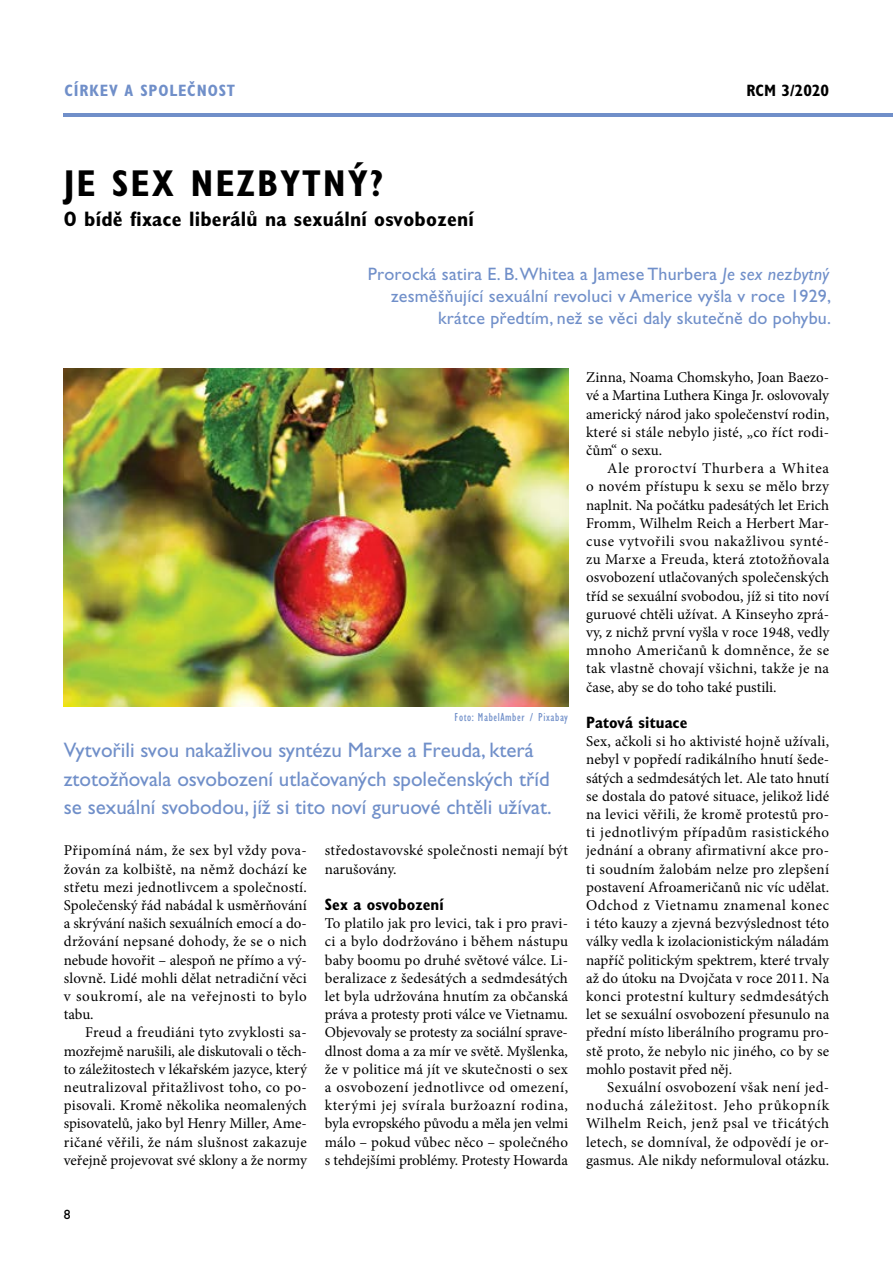
<style>
.page{position:relative;width:893px;height:1263px;background:#fff}
.page>*{position:absolute;margin:0;border:0;box-sizing:border-box;transform-origin:0 0}
.t1{font:700 condensed 37.5px "Gill Sans Std";letter-spacing:.05em;color:#000}
.t2{font:21px/28.5px "Gill Sans Std";color:#708fc9}
.t3{font:700 condensed 21px "Gill Sans Std";letter-spacing:.01em;color:#000}
.t4{font:18px/21.6px "Gill Sans Std";letter-spacing:.01em;color:#708fc9;text-align:right}
.t5{font:700 condensed 16.5px "Gill Sans Std";color:#000}
.t6{font:700 condensed 16.5px "Gill Sans Std";letter-spacing:.05em;color:#708fc9}
.t7{font:15px/18.1px "Minion Pro";letter-spacing:.01em;color:#000;text-align:justify}
.t8{font:13.5px "Gill Sans Std";color:#000}
.t9{font:condensed 12px "Gill Sans Std";letter-spacing:.05em;color:#708fc9}
.s1{font-style:italic}
</style>
<div class="page">
<hr style="left:64px;top:113px;width:829px;height:4px;background:#708fc9">
<img style="left:64px;top:369px;width:504px;height:338px">
<p class="t6" style="left:64px;top:81px;width:143px">Církev a spo lečnost</p>
<p class="t5" style="left:746px;top:81px;width:84px">RCM 3/2020</p>
<h1 class="t1" style="left:64px;top:161px;width:321px">Je sex nezbytný?</h1>
<h2 class="t3" style="left:64px;top:206px;width:412px">O bídě fixace liberálů na sexuální osvobození</h2>
<p class="t4" style="left:368px;top:264px;width:465px">Prorocká satira E. B. Whitea a Jamese Thurbera <span class="s1">Je sex nezbytný </span>zesměšňující sexuální revoluci v Americe vyšla v roce 1929, krátce předtím, než se věci daly skutečně do pohybu.</p>
<p class="t9" style="left:455px;top:711px;width:115px">Foto: MabelAmber / Pixabay</p>
<h2 class="t2" style="left:64px;top:736px;width:489px">Vytvořili svou nakažlivou syntézu Marxe a Freuda, která ztotožňovala osvobození utlačovaných společenských tříd se sexuální svobodou, jíž si tito noví guruové chtěli užívat.</h2>
<p class="t7" style="left:64px;top:842px;width:245px">Připomíná nám, že sex byl vždy pova&shy;žován za kolbiště, na němž dochází ke střetu mezi jednotlivcem a společností.<br>Společenský řád nabádal k usměrňování a skrývání našich sexuálních emocí a do&shy;držování nepsané dohody, že se o nich nebude hovořit – alespoň ne přímo a vý&shy;slovně. Lidé mohli dělat netradiční věci v soukromí, ale na veřejnosti to bylo tabu.</p>
<p class="t7" style="left:64px;top:1023px;width:245px;text-indent:21px">Freud a freudiáni tyto zvyklosti sa&shy;mozřejmě narušili, ale diskutovali o těch&shy;to záležitostech v lékařském jazyce, který neutralizoval přitažlivost toho, co po&shy;pisovali. Kromě několika neomalených spisovatelů, jako byl Henry Miller, Ame&shy;ričané věřili, že nám slušnost zakazuje veřejně projevovat své sklony a že normy</p>
<p class="t8" style="left:64px;top:1207px;width:8px">8</p>
<p class="t7" style="left:325px;top:841px;width:245px">středostavovské společnosti nemají být narušovány.</p>
<p class="t5" style="left:325px;top:895px;width:121px">Sex a osvobození</p>
<p class="t7" style="left:325px;top:914px;width:245px">To platilo jak pro levici, tak i pro pravi&shy;ci a bylo dodržováno i během nástupu baby boomu po druhé světové válce. Li&shy;beralizace z šedesátých a sedmdesátých let byla udržována hnutím za občanská práva a protesty proti válce ve Vietnamu.<br>Objevovaly se protesty za sociální sprave&shy;dlnost doma a za mír ve světě. Myšlenka, že v politice má jít ve skutečnosti o sex a osvobození jednotlivce od omezení, kterými jej svírala buržoazní rodina, byla evropského původu a měla jen velmi málo – pokud vůbec něco – společného s tehdejšími problémy. Protesty Howarda</p>
<p class="t7" style="left:586px;top:368px;width:245px">Zinna, Noama Chomskyho, Joan Baezo&shy;vé a Martina Luthera Kinga Jr. oslovovaly americký národ jako společenství rodin, které si stále nebylo jisté, „co říct rodi&shy;čům“ o sexu.</p>
<p class="t7" style="left:586px;top:459px;width:245px;text-indent:21px">Ale proroctví Thurbera a Whitea o novém přístupu k sexu se mělo brzy naplnit. Na počátku padesátých let Erich Fromm, Wilhelm Reich a Herbert Mar&shy;cuse vytvořili svou nakažlivou synté&shy;zu Marxe a Freuda, která ztotožňovala osvobození utlačovaných společenských tříd se sexuální svobodou, jíž si tito noví guruové chtěli užívat. A Kinseyho zprá&shy;vy, z nichž první vyšla v roce 1948, vedly mnoho Američanů k domněnce, že se tak vlastně chovají všichni, takže je na čase, aby se do toho také pustili.</p>
<p class="t5" style="left:586px;top:713px;width:103px">Patová situace</p>
<p class="t7" style="left:586px;top:732px;width:245px">Sex, ačkoli si ho aktivisté hojně užívali, nebyl v popředí radikálního hnutí šede&shy;sátých a sedmdesátých let. Ale tato hnutí se dostala do patové situace, jelikož lidé na levici věřili, že kromě protestů pro&shy;ti jednotlivým případům rasistického jednání a obrany afirmativní akce pro&shy;ti soudním žalobám nelze pro zlepšení postavení Afroameričanů nic víc udělat.<br>Odchod z Vietnamu znamenal konec i této kauzy a zjevná bezvýslednost této války vedla k izolacionistickým náladám napříč politickým spektrem, které trvaly až do útoku na Dvojčata v roce 2011. Na konci protestní kultury sedmdesátých let se sexuální osvobození přesunulo na přední místo liberálního programu pro&shy;stě proto, že nebylo nic jiného, co by se mohlo postavit před něj.</p>
<p class="t7" style="left:586px;top:1078px;width:245px;text-indent:21px">Sexuální osvobození však není jed&shy;noduchá záležitost. Jeho průkopník Wilhelm Reich, jenž psal ve třicátých letech, se domníval, že odpovědí je or&shy;gasmus. Ale nikdy neformuloval otázku.</p>
</div>
